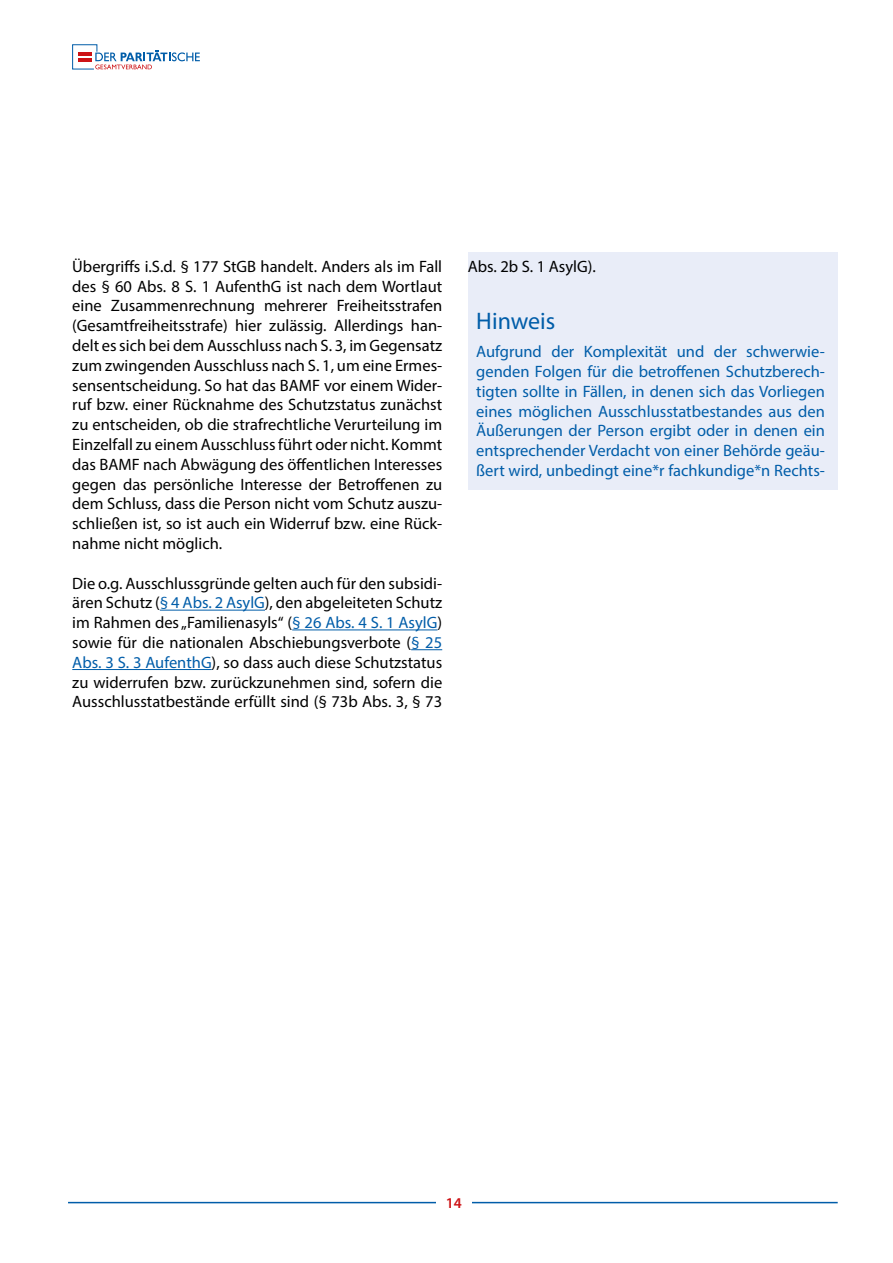
<style>
.page{position:relative;width:893px;height:1263px;background:#fff}
.page>*{position:absolute;margin:0;border:0;box-sizing:border-box;transform-origin:0 0}
.t1{font:24px "Myriad Pro";color:#005da9}
.t2{font:16.5px/19.8px "Myriad Pro";color:#000;text-align:justify}
.t3{font:16.5px/19.8px "Myriad Pro";color:#005da9;text-align:justify}
.t4{font:600 15px "Myriad Pro";color:#cd1316}
.s1{color:#005da9}
</style>
<div class="page">
<hr style="left:68px;top:1202px;width:770px;height:1px;background:#005da9">
<div style="left:436px;top:1197px;width:36px;height:26px;background:#fff"></div>
<svg style="left:72px;top:44px;width:128px;height:25px"></svg>
<div style="left:468px;top:252px;width:370px;height:238px;background:#e9edf8"></div>
<hr style="left:160px;top:610px;width:105px;height:1px;background:#005da9">
<hr style="left:292px;top:629px;width:146px;height:1px;background:#005da9">
<hr style="left:411px;top:649px;width:31px;height:1px;background:#005da9">
<hr style="left:72px;top:669px;width:140px;height:1px;background:#005da9">
<p class="t2" style="left:72px;top:256px;width:371px">Übergriffs i.S.d. § 177 StGB handelt. Anders als im Fall des § 60 Abs. 8 S. 1 AufenthG ist nach dem Wortlaut eine Zusammenrechnung mehrerer Freiheitsstrafen (Gesamtfreiheitsstrafe) hier zulässig. Allerdings han&shy;delt es sich bei dem Ausschluss nach S. 3, im Gegensatz zum zwingenden Ausschluss nach S. 1, um eine Ermes&shy;sensentscheidung. So hat das BAMF vor einem Wider&shy;ruf bzw. einer Rücknahme des Schutzstatus zunächst zu entscheiden, ob die strafrechtliche Verurteilung im Einzelfall zu einem Ausschluss führt oder nicht. Kommt das BAMF nach Abwägung des öffentlichen Interesses gegen das persönliche Interesse der Betroffenen zu dem Schluss, dass die Person nicht vom Schutz auszu&shy;schließen ist, so ist auch ein Widerruf bzw. eine Rück&shy;nahme nicht möglich.</p>
<p class="t2" style="left:72px;top:573px;width:371px">Die o.g. Ausschlussgründe gelten auch für den subsidi&shy;ären Schutz (<span class="s1">§ 4 Abs. 2 AsylG</span>), den abgeleiteten Schutz im Rahmen des „Familienasyls“ (<span class="s1">§ 26 Abs. 4 S. 1 AsylG</span>) sowie für die nationalen Abschiebungsverbote (<span class="s1">§ 25<br>Abs. 3 S. 3 AufenthG</span>), so dass auch diese Schutzstatus zu widerrufen bzw. zurückzunehmen sind, sofern die Ausschlusstatbestände erfüllt sind (§ 73b Abs. 3, § 73</p>
<p class="t2" style="left:468px;top:256px;width:130px">Abs. 2b S. 1 AsylG).</p>
<h1 class="t1" style="left:476px;top:306px;width:81px">Hinweis</h1>
<p class="t3" style="left:476px;top:342px;width:350px">Aufgrund der Komplexität und der schwerwie&shy;genden Folgen für die betroffenen Schutzberech&shy;tigten sollte in Fällen, in denen sich das Vorliegen eines möglichen Ausschlusstatbestandes aus den Äußerungen der Person ergibt oder in denen ein entsprechender Verdacht von einer Behörde geäu&shy;ßert wird, unbedingt eine*r fachkundige*n Rechts-</p>
<p class="t4" style="left:446px;top:1193px;width:18px">14</p>
</div>
